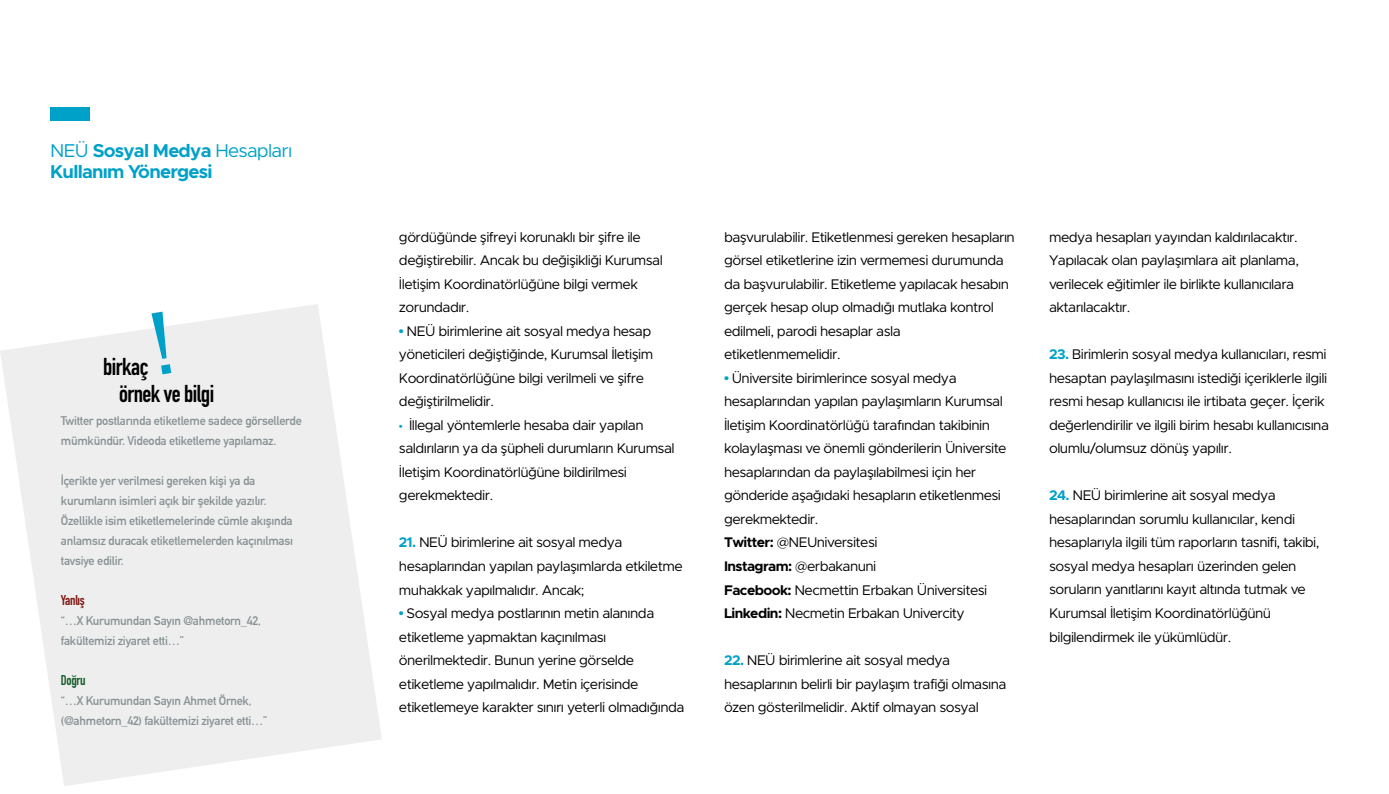
<style>
.page{position:relative;width:1389px;height:794px;background:#fff}
.page>*{position:absolute;margin:0;border:0;box-sizing:border-box;transform-origin:0 0}
.t1{font:700 23.97px "DIN Condensed";letter-spacing:-.02em;color:#000}
.t2{font:700 18.72px/20.8px "Metropolis";letter-spacing:-.04em;color:#00a1c8}
.t3{font:14px/23.4px "Metropolis";letter-spacing:-.04em;color:#000}
.t4{font:700 14px "DIN Condensed";letter-spacing:-.02em;color:#7e1710}
.t5{font:700 14px "DIN Condensed";letter-spacing:-.02em;color:#155c2a}
.t6{font:700 12.25px/19.9px "DIN Alternate";letter-spacing:-.02em;color:#869092}
.s1{font-weight:400}
.s2{font-family:"Arial";font-weight:700;color:#00a1c8}
.s3{font-family:"Myriad Pro";color:#00a1c8}
.s4{font-weight:700;color:#00a1c8}
.s5{font-weight:700}
</style>
<div class="page">
<div style="left:50px;top:107px;width:40px;height:14px;background:#00a1c8"></div>
<svg style="left:0;top:304px;width:382px;height:482px;fill:#eeeeef"></svg>
<svg style="left:151px;top:312px;width:21px;height:62px"></svg>
<h2 class="t2" style="left:50px;top:140px;width:243px"><span class="s1">NEÜ</span> Sosyal Medya <span class="s1">Hesapları<br></span>Kullanım Yönergesi</h2>
<h1 class="t1" style="left:103px;top:351px;width:47px">birkaç</h1>
<h1 class="t1" style="left:119px;top:377px;width:97px">örnek ve bilgi</h1>
<p class="t6" style="left:61px;top:410px;width:242px">Twitter postlarında etiketleme sadece görsellerde mümkündür. Videoda etiketleme yapılamaz.</p>
<p class="t6" style="left:61px;top:470px;width:234px">İçerikte yer verilmesi gereken kişi ya da kurumların isimleri açık bir şekilde yazılır.<br>Özellikle isim etiketlemelerinde cümle akışında anlamsız duracak etiketlemelerden kaçınılması tavsiye edilir.</p>
<p class="t4" style="left:61px;top:591px;width:26px">Yanlış</p>
<p class="t6" style="left:61px;top:610px;width:202px">“…X Kurumundan Sayın @ahmetorn_42, fakültemizi ziyaret etti…”</p>
<p class="t5" style="left:61px;top:671px;width:26px">Doğru</p>
<p class="t6" style="left:61px;top:690px;width:208px">“…X Kurumundan Sayın Ahmet Örnek, (@ahmetorn_42) fakültemizi ziyaret etti…”</p>
<p class="t3" style="left:399px;top:225px;width:265px">gördüğünde şifreyi korunaklı bir şifre ile değiştirebilir. Ancak bu değişikliği Kurumsal İletişim Koordinatörlüğüne bilgi vermek zorundadır.</p>
<p class="t3" style="left:399px;top:319px;width:256px"><span class="s2">•</span> NEÜ birimlerine ait sosyal medya hesap yöneticileri değiştiğinde, Kurumsal İletişim Koordinatörlüğüne bilgi verilmeli ve şifre değiştirilmelidir.</p>
<p class="t3" style="left:399px;top:413px;width:277px"><span class="s3">•</span> İllegal yöntemlerle hesaba dair yapılan saldırıların ya da şüpheli durumların Kurumsal İletişim Koordinatörlüğüne bildirilmesi gerekmektedir.</p>
<p class="t3" style="left:399px;top:531px;width:285px"><span class="s4">21.</span> NEÜ birimlerine ait sosyal medya hesaplarından yapılan paylaşımlarda etkiletme muhakkak yapılmalıdır. Ancak;</p>
<p class="t3" style="left:399px;top:601px;width:287px"><span class="s2">•</span> Sosyal medya postlarının metin alanında etiketleme yapmaktan kaçınılması önerilmektedir. Bunun yerine görselde etiketleme yapılmalıdır. Metin içerisinde etiketlemeye karakter sınırı yeterli olmadığında</p>
<p class="t3" style="left:724px;top:225px;width:292px">başvurulabilir. Etiketlenmesi gereken hesapların görsel etiketlerine izin vermemesi durumunda da başvurulabilir. Etiketleme yapılacak hesabın gerçek hesap olup olmadığı mutlaka kontrol edilmeli, parodi hesaplar asla etiketlenmemelidir.</p>
<p class="t3" style="left:724px;top:366px;width:284px"><span class="s2">•</span> Üniversite birimlerince sosyal medya hesaplarından yapılan paylaşımların Kurumsal İletişim Koordinatörlüğü tarafından takibinin kolaylaşması ve önemli gönderilerin Üniversite hesaplarından da paylaşılabilmesi için her gönderide aşağıdaki hesapların etiketlenmesi gerekmektedir.<br><span class="s5">Twitter:</span> @NEUniversitesi<br><span class="s5">Instagram:</span> @erbakanuni<br><span class="s5">Facebook:</span> Necmettin Erbakan Üniversitesi <span class="s5">Linkedin:</span> Necmetin Erbakan Univercity</p>
<p class="t3" style="left:724px;top:648px;width:284px"><span class="s4">22.</span> NEÜ birimlerine ait sosyal medya hesaplarının belirli bir paylaşım trafiği olmasına özen gösterilmelidir. Aktif olmayan sosyal</p>
<p class="t3" style="left:1049px;top:225px;width:251px">medya hesapları yayından kaldırılacaktır.<br>Yapılacak olan paylaşımlara ait planlama, verilecek eğitimler ile birlikte kullanıcılara aktarılacaktır.</p>
<p class="t3" style="left:1049px;top:343px;width:281px"><span class="s4">23.</span> Birimlerin sosyal medya kullanıcıları, resmi hesaptan paylaşılmasını istediği içeriklerle ilgili resmi hesap kullanıcısı ile irtibata geçer. İçerik değerlendirilir ve ilgili birim hesabı kullanıcısına olumlu/olumsuz dönüş yapılır.</p>
<p class="t3" style="left:1049px;top:484px;width:272px"><span class="s4">24.</span> NEÜ birimlerine ait sosyal medya hesaplarından sorumlu kullanıcılar, kendi hesaplarıyla ilgili tüm raporların tasnifi, takibi, sosyal medya hesapları üzerinden gelen soruların yanıtlarını kayıt altında tutmak ve Kurumsal İletişim Koordinatörlüğünü bilgilendirmek ile yükümlüdür.</p>
</div>
